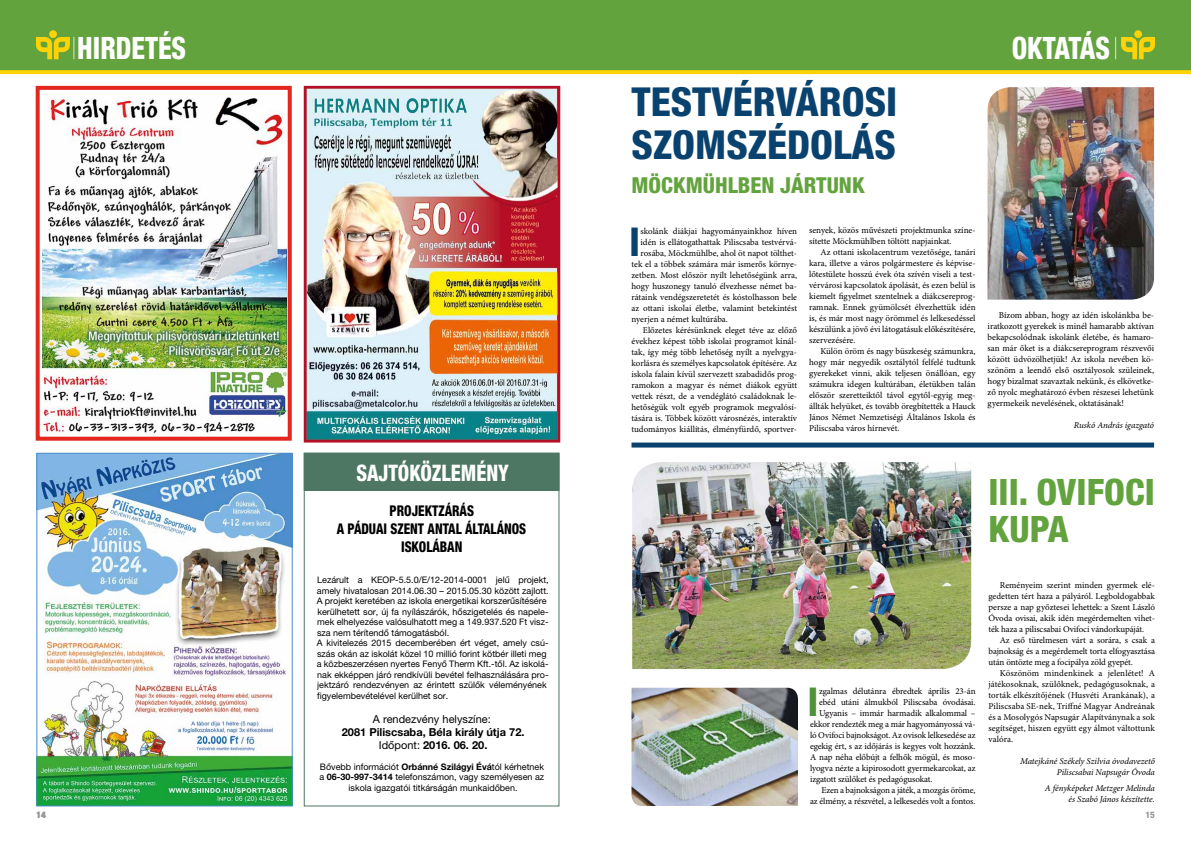
<style>
.page{position:relative;width:1191px;height:842px;background:#fff}
.page>*{position:absolute;margin:0;border:0;box-sizing:border-box;transform-origin:0 0}
.t1{font:800 condensed 40px/43px "Helvetica Neue LT Pro";color:#09426f}
.t2{font:700 39.8px "Helvetica Neue LT Pro";color:#09426f}
.t3{font:700 39.8px "Helvetica Neue LT Pro";color:#519138}
.t4{font:800 condensed 36.4px/36.4px "Helvetica Neue LT Pro";color:#63a33e}
.t5{font:800 condensed 30.9px "Helvetica Neue LT Pro";color:#fff;scale:.88 1}
.t6{font:800 condensed 30.9px "Helvetica Neue LT Pro";letter-spacing:-.025em;color:#fff;scale:.88 1}
.t7{font:800 condensed 22.8px "Helvetica Neue LT Pro";color:#fff;scale:.88 1}
.t8{font:800 condensed 22px "Helvetica Neue LT Pro";color:#63a33e}
.t9{font:800 condensed 14.8px/18px "Helvetica Neue LT Pro";color:#000;text-align:center;scale:.88 1}
.t10{font:700 11px/13.2px "Helvetica Neue LT Pro";color:#000;text-align:center}
.t11{font:11px "Helvetica Neue LT Pro";color:#000}
.t12{font:9px/11px "Minion Pro";letter-spacing:-.005em;color:#000;text-align:justify}
.t13{font:9px/10.5px "Helvetica Neue LT Pro";color:#000}
.t14{font:italic 9px/11px "Minion Pro";letter-spacing:-.005em;color:#000;text-align:right}
.t15{font:800 condensed 9px "Helvetica Neue LT Pro";color:#98989b}
.s1{font-weight:400}
.s2{font-weight:700}
</style>
<div class="page">
<div style="left:0;top:0;width:1191px;height:74px;background:#63a33e"></div>
<div style="left:1134px;top:30px;width:8px;height:8px;background:#ffd306;border-radius:50%"></div>
<div style="left:49px;top:30px;width:8px;height:8px;background:#ffd203;border-radius:50%"></div>
<svg style="left:36px;top:37px;width:38px;height:22px"></svg>
<svg style="left:1115px;top:37px;width:40px;height:22px"></svg>
<svg style="left:0;top:70px;width:1191px;height:4px;background:#f8d005"></svg>
<img style="left:38px;top:455px;width:253px;height:349px">
<div style="left:36px;top:453px;width:257px;height:353px;border:1px solid #4c8ecb"></div>
<div style="left:303px;top:452px;width:257px;height:39px;background:#4d7763"></div>
<img style="left:987px;top:87px;width:167px;height:213px">
<img style="left:631px;top:688px;width:167px;height:118px">
<div style="left:631px;top:442px;width:523px;height:5px;background:#09426f"></div>
<img style="left:632px;top:462px;width:339px;height:207px">
<img style="left:307px;top:89px;width:250px;height:350px">
<div style="left:304px;top:86px;width:256px;height:356px;border:2px solid #b70e27"></div>
<img style="left:41px;top:94px;width:246px;height:342px">
<div style="left:36px;top:86px;width:256px;height:355px;border:4px solid #e4271e"></div>
<h3 class="t5" style="left:77px;top:29px;width:125px">HIRDETÉS</h3>
<h3 class="t6" style="left:1011px;top:29px;width:113px">OKTATÁS</h3>
<h3 class="t7" style="left:356px;top:459px;width:175px">SAJTÓKÖZLEMÉNY</h3>
<h3 class="t9" style="left:337px;top:502px;width:217px">PROJEKTZÁRÁS<br>A PÁDUAI SZENT ANTAL ÁLTALÁNOS<br>ISKOLÁBAN</h3>
<p class="t13" style="left:317px;top:575px;width:233px">Lezárult a KEOP-5.5.0/E/12-2014-0001 jelű projekt, amely hivatalosan 2014.06.30 – 2015.05.30 között zajlott.<br>A projekt keretében az iskola energetikai korszerűsítésére kerülhetett sor, új fa nyílászárók, hőszigetelés és napele&shy;mek elhelyezése valósulhatott meg a 149.937.520 Ft vis - sza nem térítendő támogatásból.<br>A kivitelezés 2015 decemberében ért véget, amely csú&shy;szás okán az iskolát közel 10 millió forint kötbér illeti meg a közbeszerzésen nyertes Fenyő Therm Kft.-től. Az iskolá&shy;nak ekképpen járó rendkívüli bevétel felhasználására pro&shy;jektzáró rendezvényen az érintett szülők véleményének figyelembevételével kerülhet sor.</p>
<p class="t11" style="left:373px;top:712px;width:119px">A rendezvény helyszíne:</p>
<p class="t10" style="left:342px;top:725px;width:184px">2081 Piliscsaba, Béla király útja 72.<br><span class="s1">Időpont:</span> 2016. 06. 20.</p>
<p class="t13" style="left:319px;top:761px;width:226px;text-align:center">Bővebb információt <span class="s2">Orbánné Szilágyi Évá</span>tól kérhetnek a <span class="s2">06-30-997-3414</span> telefonszámon, vagy személyesen az iskola igazgatói titkárságán munkaidőben.</p>
<h1 class="t1" style="left:631px;top:79px;width:267px">TESTVÉRVÁROSI<br>SZOMSZÉDOLÁS</h1>
<h3 class="t8" style="left:631px;top:171px;width:235px">MÖCKMÜHLBEN JÁRTUNK</h3>
<h2 class="t2" style="left:629px;top:217px;width:13px">I</h2>
<p class="t12" style="left:640px;top:225px;width:158px">skolánk diákjai hagyományainkhoz híven</p>
<p class="t12" style="left:640px;top:236px;width:158px">idén is ellátogathattak Piliscsaba testvérvá-</p>
<p class="t12" style="left:640px;top:247px;width:158px">rosába, Möckmühlbe, ahol öt napot tölthet-</p>
<p class="t12" style="left:631px;top:258px;width:167px">tek el a többek számára már ismerős környe-</p>
<p class="t12" style="left:631px;top:269px;width:167px">zetben. Most először nyílt lehetőségünk arra,</p>
<p class="t12" style="left:631px;top:280px;width:167px">hogy huszonegy tanuló élvezhesse német ba-</p>
<p class="t12" style="left:631px;top:291px;width:167px">rátaink vendégszeretetét és kóstolhasson bele</p>
<p class="t12" style="left:631px;top:302px;width:167px">az ottani iskolai életbe, valamint betekintést</p>
<p class="t12" style="left:631px;top:313px;width:98px">nyerjen a német kultúrába.</p>
<p class="t12" style="left:643px;top:324px;width:156px">Előzetes kérésünknek eleget téve az előző</p>
<p class="t12" style="left:631px;top:335px;width:167px">évekhez képest több iskolai programot kínál-</p>
<p class="t12" style="left:631px;top:346px;width:167px">tak, így még több lehetőség nyílt a nyelvgya-</p>
<p class="t12" style="left:631px;top:357px;width:167px">korlásra és személyes kapcsolatok építésére. Az</p>
<p class="t12" style="left:631px;top:368px;width:167px">iskola falain kívül szervezett szabadidős prog-</p>
<p class="t12" style="left:631px;top:379px;width:167px">ramokon a magyar és német diákok együtt</p>
<p class="t12" style="left:631px;top:390px;width:167px">vettek részt, de a vendéglátó családoknak le-</p>
<p class="t12" style="left:631px;top:401px;width:167px">hetőségük volt egyéb programok megvalósí-</p>
<p class="t12" style="left:631px;top:412px;width:167px">tására is. Többek között városnézés, interaktív</p>
<p class="t12" style="left:631px;top:423px;width:167px">tudományos kiállítás, élményfürdő, sportver-</p>
<p class="t12" style="left:809px;top:225px;width:168px">senyek, közös művészeti projektmunka színe&shy;sítette Möckmühlben töltött napjainkat.</p>
<p class="t12" style="left:809px;top:247px;width:168px;text-indent:11px">Az ottani iskolacentrum vezetősége, tanári kara, illetve a város polgármestere és képvise&shy;lőtestülete hosszú évek óta szívén viseli a test&shy;vérvárosi kapcsolatok ápolását, és ezen belül is kiemelt figyelmet szentelnek a diákcsereprog&shy;ramnak. Ennek gyümölcsét élvezhettük idén is, és már most nagy örömmel és lelkesedéssel készülünk a jövő évi látogatásuk előkészítésére, szervezésére.</p>
<p class="t12" style="left:809px;top:346px;width:168px;text-indent:11px">Külön öröm és nagy büszkeség számunkra, hogy már negyedik osztálytól felfelé tudtunk gyerekeket vinni, akik teljesen önállóan, egy számukra idegen kultúrában, életükben talán először szeretteiktől távol egytől-egyig meg&shy;állták helyüket, és tovább öregbítették a Hauck János Német Nemzetiségi Általános Iskola és Piliscsaba város hírnevét.</p>
<p class="t12" style="left:987px;top:309px;width:168px;text-indent:11px">Bízom abban, hogy az idén iskolánkba be&shy;iratkozott gyerekek is minél hamarabb aktívan bekapcsolódnak iskolánk életébe, és hamaro&shy;san már őket is a diákcsereprogram részvevői között üdvözölhetjük! Az iskola nevében kö&shy;szönöm a leendő első osztályosok szüleinek, hogy bizalmat szavaztak nekünk, és elkövetke&shy;ző nyolc meghatározó évben részesei lehetünk gyermekeik nevelésének, oktatásának!</p>
<p class="t14" style="left:1073px;top:419px;width:82px">Ruskó András igazgató</p>
<h3 class="t4" style="left:988px;top:473px;width:168px">III. OVIFOCI<br>KUPA</h3>
<h2 class="t3" style="left:807px;top:677px;width:13px">I</h2>
<p class="t12" style="left:819px;top:686px;width:158px">zgalmas délutánra ébredtek április 23-án</p>
<p class="t12" style="left:819px;top:697px;width:158px">ebéd utáni álmukból Piliscsaba óvodásai.</p>
<p class="t12" style="left:819px;top:708px;width:158px">Ugyanis – immár harmadik alkalommal –</p>
<p class="t12" style="left:810px;top:719px;width:167px">ekkor rendezték meg a már hagyományossá vá-</p>
<p class="t12" style="left:810px;top:730px;width:167px">ló Ovifoci bajnokságot. Az ovisok lelkesedése az</p>
<p class="t12" style="left:810px;top:741px;width:167px">egekig ért, s az időjárás is kegyes volt hozzánk.</p>
<p class="t12" style="left:810px;top:752px;width:167px">A nap néha előbújt a felhők mögül, és moso-</p>
<p class="t12" style="left:810px;top:763px;width:167px">lyogva nézte a kipirosodott gyermekarcokat, az</p>
<p class="t12" style="left:810px;top:774px;width:124px">izgatott szülőket és pedagógusokat.</p>
<p class="t12" style="left:821px;top:785px;width:156px">Ezen a bajnokságon a játék, a mozgás öröme,</p>
<p class="t12" style="left:810px;top:796px;width:167px">az élmény, a részvétel, a lelkesedés volt a fontos.</p>
<p class="t12" style="left:988px;top:579px;width:168px;text-indent:11px">Reményeim szerint minden gyermek elé&shy;gedetten tért haza a pályáról. Legboldogabbak persze a nap győztesei lehettek: a Szent László Óvoda ovisai, akik idén megérdemelten vihet&shy;ték haza a piliscsabai Ovifoci vándorkupáját.</p>
<p class="t12" style="left:988px;top:634px;width:168px;text-indent:11px">Az eső türelmesen várt a sorára, s csak a bajnokság és a megérdemelt torta elfogyasztása után öntözte meg a focipálya zöld gyepét.</p>
<p class="t12" style="left:988px;top:667px;width:168px;text-indent:11px">Köszönöm mindenkinek a jelenlétet! A játékosoknak, szülőknek, pedagógusoknak, a torták elkészítőjének (Husvéti Arankának), a Piliscsaba SE-nek, Triffné Magyar Andreának és a Mosolygós Napsugár Alapítványnak a sok segítséget, hiszen együtt egy álmot váltottunk valóra.</p>
<p class="t14" style="left:1020px;top:755px;width:136px">Matejkáné Székely Szilvia óvodavezető<br>Piliscsabai Napsugár Óvoda</p>
<p class="t14" style="left:1044px;top:783px;width:112px">A fényképeket Metzger Melinda és Szabó János készítette.</p>
<p class="t15" style="left:37px;top:810px;width:11px">14</p>
<p class="t15" style="left:1145px;top:810px;width:11px">15</p>
</div>
